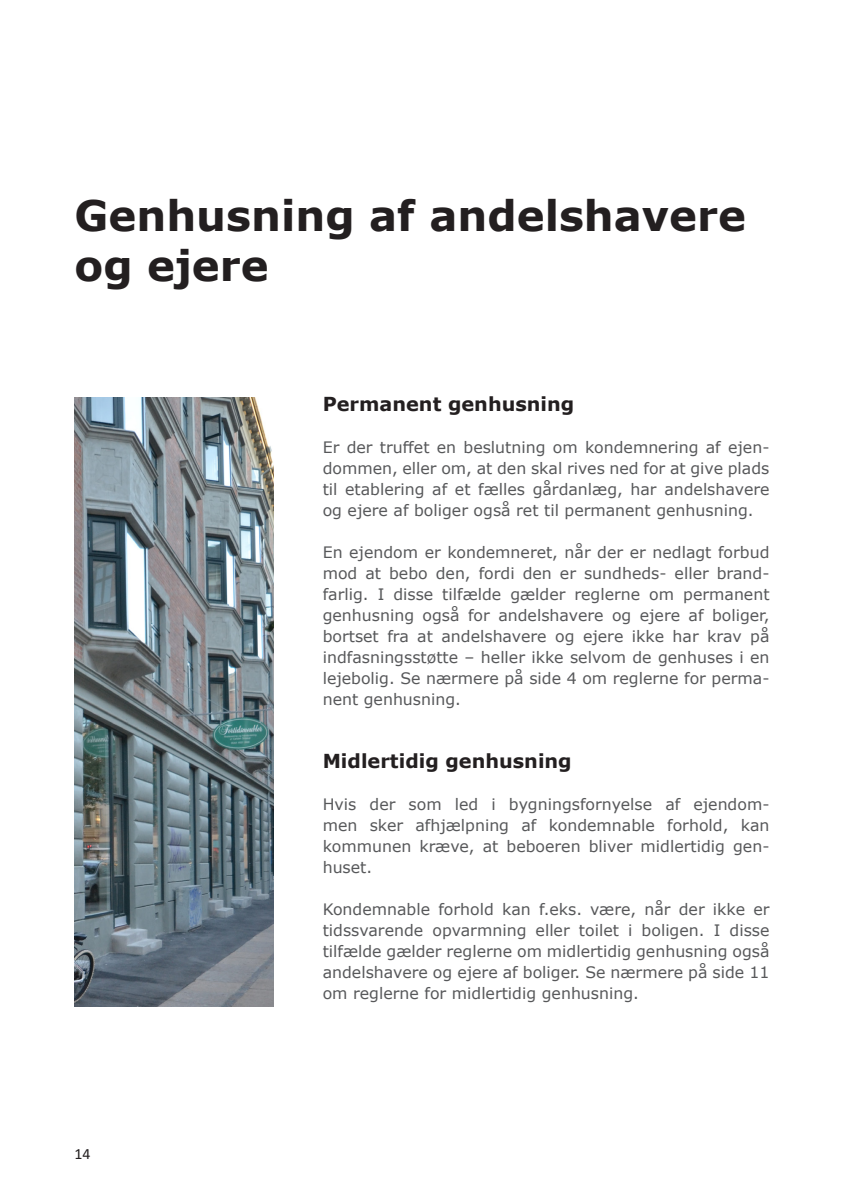
<style>
.page{position:relative;width:844px;height:1191px;background:#fff}
.page>*{position:absolute;margin:0;border:0;box-sizing:border-box;transform-origin:0 0}
.t1{font:700 42px/50.4px "Verdana";color:#231f20}
.t2{font:700 19.25px "Verdana";color:#231f20}
.t3{font:15.75px/21px "Verdana";color:#57585a;text-align:justify}
.t4{font:15.75px "Calibri";color:#231f20}
</style>
<div class="page">
<img style="left:75px;top:397px;width:198px;height:610px">
<h1 class="t1" style="left:74px;top:192px;width:672px">Genhusning af andelshavere og ejere</h1>
<p class="t2" style="left:322px;top:395px;width:253px">Permanent genhusning</p>
<p class="t3" style="left:322px;top:436px;width:448px">Er der truffet en beslutning om kondemnering af ejen&shy;dommen, eller om, at den skal rives ned for at give plads til etablering af et fælles gårdanlæg, har andelshavere og ejere af boliger også ret til permanent genhusning.</p>
<p class="t3" style="left:322px;top:541px;width:448px">En ejendom er kondemneret, når der er nedlagt forbud mod at bebo den, fordi den er sundheds- eller brand&shy;farlig. I disse tilfælde gælder reglerne om permanent genhusning også for andelshavere og ejere af boliger, bortset fra at andelshavere og ejere ikke har krav på indfasningsstøtte – heller ikke selvom de genhuses i en lejebolig. Se nærmere på side 4 om reglerne for perma&shy;nent genhusning.</p>
<p class="t4" style="left:74px;top:1143px;width:17px">14</p>
<p class="t2" style="left:322px;top:752px;width:250px">Midlertidig genhusning</p>
<p class="t3" style="left:322px;top:793px;width:448px">Hvis der som led i bygningsfornyelse af ejendom&shy;men sker afhjælpning af kondemnable forhold, kan kommunen kræve, at beboeren bliver midlertidig gen&shy;huset.</p>
<p class="t3" style="left:322px;top:898px;width:448px">Kondemnable forhold kan f.eks. være, når der ikke er tidssvarende opvarmning eller toilet i boligen. I disse tilfælde gælder reglerne om midlertidig genhusning også andelshavere og ejere af boliger. Se nærmere på side 11 om reglerne for midlertidig genhusning.</p>
</div>
